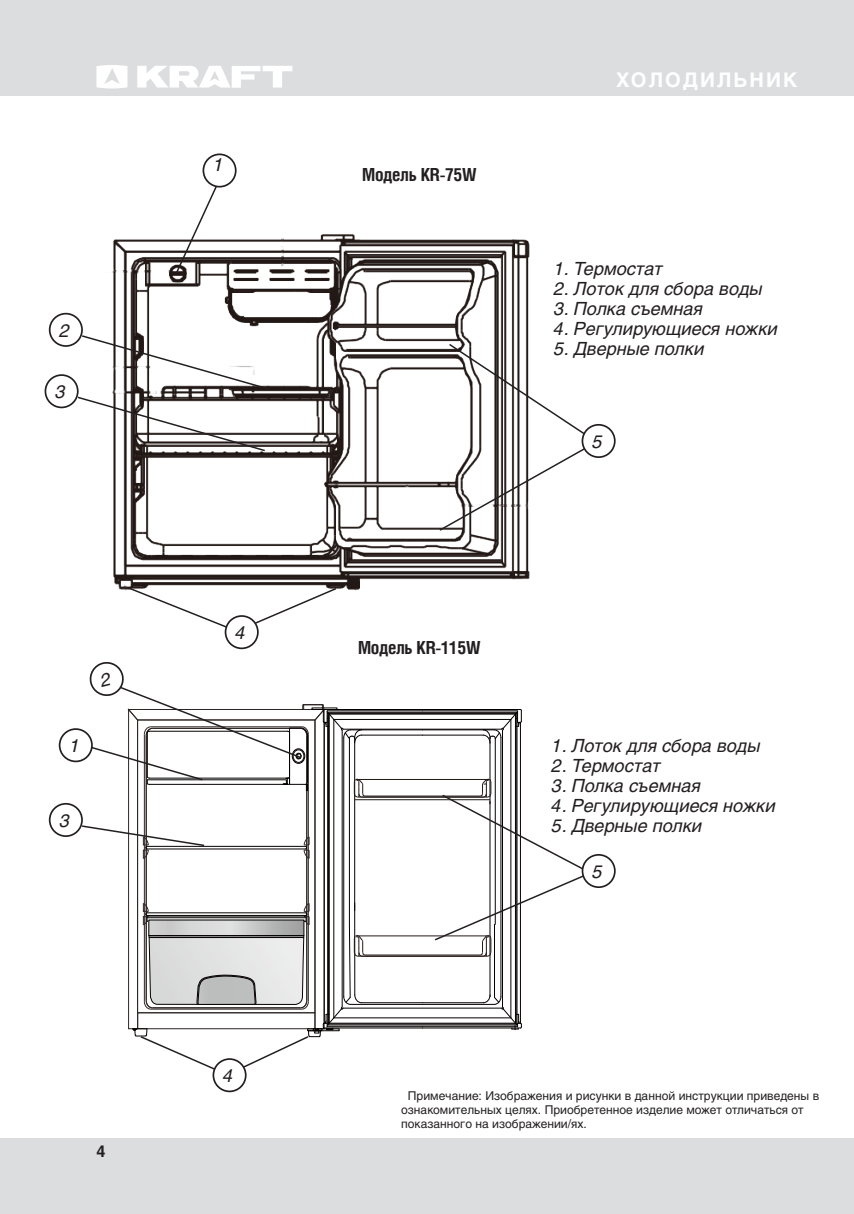
<style>
.page{position:relative;width:854px;height:1214px;background:#fff}
.page>*{position:absolute;margin:0;border:0;box-sizing:border-box;transform-origin:0 0}
.t1{font:700 20px "Helios";letter-spacing:.1em;color:#fff}
.t2{font:italic 18px "Helios";color:#231f20}
.t3{font:700 18px "Helios Cond";letter-spacing:-.02em;color:#231f20}
.t4{font:700 16px "Helios";color:#231f20}
.t5{font:12px/14.4px "Helios";color:#242021}
</style>
<div class="page">
<hr style="left:853px;top:0;width:1px;height:95px;background:#dcdddf">
<hr style="left:853px;top:1138px;width:1px;height:75px;background:#dcdddf">
<div style="left:0;top:0;width:853px;height:95px;background:#dcdddf"></div>
<div style="left:0;top:1138px;width:853px;height:75px;background:#dcdddf"></div>
<svg style="left:96px;top:65px;width:31px;height:23px"></svg>
<svg style="left:137px;top:66px;width:155px;height:22px"></svg>
<img style="left:112px;top:234px;width:418px;height:357px">
<hr style="left:422px;top:729px;width:61px;height:1px;background:#050101">
<hr style="left:422px;top:709px;width:98px;height:1px;background:#050101">
<hr style="left:422px;top:710px;width:95px;height:1px;background:#050101">
<hr style="left:494px;top:738px;width:1px;height:186px;background:#050101">
<hr style="left:489px;top:801px;width:1px;height:195px;background:#050101">
<hr style="left:489px;top:743px;width:1px;height:60px;background:#050101">
<hr style="left:324px;top:709px;width:98px;height:1px;background:#050101">
<hr style="left:327px;top:710px;width:95px;height:1px;background:#050101">
<hr style="left:422px;top:1027px;width:98px;height:1px;background:#050101">
<hr style="left:422px;top:1026px;width:95px;height:1px;background:#050101">
<hr style="left:350px;top:1003px;width:144px;height:1px;background:#050101">
<hr style="left:327px;top:1026px;width:95px;height:1px;background:#050101">
<hr style="left:324px;top:1027px;width:98px;height:1px;background:#050101">
<hr style="left:494px;top:924px;width:1px;height:73px;background:#050101">
<hr style="left:500px;top:737px;width:1px;height:259px;background:#050101">
<hr style="left:361px;top:729px;width:61px;height:1px;background:#050101">
<hr style="left:327px;top:712px;width:190px;height:1px;background:#050101">
<hr style="left:329px;top:713px;width:186px;height:1px;background:#050101">
<hr style="left:334px;top:719px;width:176px;height:1px;background:#050101">
<hr style="left:343px;top:728px;width:158px;height:1px;background:#050101">
<hr style="left:361px;top:734px;width:61px;height:1px;background:#050101">
<hr style="left:422px;top:734px;width:61px;height:1px;background:#050101">
<svg style="left:482px;top:709px;width:40px;height:34px"></svg>
<hr style="left:520px;top:722px;width:1px;height:301px;background:#050101">
<hr style="left:515px;top:713px;width:1px;height:310px;background:#050101">
<hr style="left:328px;top:1023px;width:188px;height:1px;background:#050101">
<hr style="left:329px;top:1022px;width:186px;height:1px;background:#050101">
<hr style="left:510px;top:719px;width:1px;height:298px;background:#050101">
<hr style="left:343px;top:1007px;width:158px;height:1px;background:#050101">
<hr style="left:334px;top:1017px;width:176px;height:1px;background:#050101">
<hr style="left:502px;top:730px;width:1px;height:276px;background:#050101">
<hr style="left:327px;top:1024px;width:190px;height:1px;background:#050101">
<hr style="left:516px;top:712px;width:1px;height:312px;background:#050101">
<hr style="left:355px;top:779px;width:134px;height:1px;background:#231916">
<hr style="left:357px;top:796px;width:131px;height:1px;background:#231916">
<hr style="left:364px;top:795px;width:116px;height:1px;background:#231916">
<hr style="left:355px;top:935px;width:134px;height:1px;background:#231916">
<hr style="left:357px;top:955px;width:131px;height:1px;background:#231916">
<hr style="left:364px;top:954px;width:116px;height:1px;background:#231916">
<hr style="left:354px;top:799px;width:136px;height:1px;background:#231916">
<hr style="left:422px;top:1002px;width:61px;height:1px;background:#050101">
<hr style="left:361px;top:1002px;width:61px;height:1px;background:#050101">
<svg style="left:482px;top:994px;width:40px;height:35px"></svg>
<svg style="left:174px;top:179px;width:47px;height:96px"></svg>
<div style="left:203px;top:154px;width:33px;height:33px;background:#fff;border-radius:50%"></div>
<div style="left:202px;top:153px;width:34px;height:34px;border:2px solid #231f20;border-radius:50%"></div>
<div style="left:49px;top:313px;width:34px;height:34px;border:2px solid #231f20;border-radius:50%"></div>
<svg style="left:76px;top:334px;width:195px;height:118px"></svg>
<div style="left:45px;top:374px;width:34px;height:34px;border:2px solid #231f20;border-radius:50%"></div>
<svg style="left:128px;top:586px;width:210px;height:46px"></svg>
<div style="left:225px;top:616px;width:33px;height:32px;background:#fff;border-radius:50%"></div>
<div style="left:224px;top:615px;width:34px;height:34px;border:2px solid #231f20;border-radius:50%"></div>
<svg style="left:437px;top:342px;width:157px;height:190px"></svg>
<div style="left:582px;top:425px;width:32px;height:32px;background:#fff;border-radius:50%"></div>
<div style="left:581px;top:424px;width:34px;height:34px;border:2px solid #231f20;border-radius:50%"></div>
<div style="left:59px;top:728px;width:34px;height:34px;border:2px solid #231f20;border-radius:50%"></div>
<div style="left:49px;top:802px;width:34px;height:34px;border:2px solid #231f20;border-radius:50%"></div>
<svg style="left:433px;top:777px;width:160px;height:179px"></svg>
<div style="left:582px;top:854px;width:32px;height:33px;background:#fff;border-radius:50%"></div>
<div style="left:581px;top:853px;width:34px;height:34px;border:2px solid #231f20;border-radius:50%"></div>
<div style="left:212px;top:1058px;width:34px;height:34px;border:2px solid #231f20;border-radius:50%"></div>
<svg style="left:80px;top:662px;width:285px;height:414px"></svg>
<p class="t2" style="left:59px;top:320px;width:12px">2</p>
<p class="t2" style="left:55px;top:381px;width:12px">3</p>
<p class="t2" style="left:69px;top:735px;width:12px">1</p>
<p class="t2" style="left:59px;top:809px;width:12px">3</p>
<p class="t4" style="left:96px;top:1141px;width:10px">4</p>
<p class="t2" style="left:213px;top:154px;width:12px">1</p>
<p class="t2" style="left:235px;top:622px;width:12px">4</p>
<p class="t2" style="left:223px;top:1064px;width:12px">4</p>
<p class="t3" style="left:362px;top:164px;width:116px">Модель KR-75W</p>
<p class="t1" style="left:616px;top:68px;width:183px">ХОЛОДИЛЬНИК</p>
<p class="t2" style="left:553px;top:258px;width:111px">1. Термостат</p>
<p class="t2" style="left:553px;top:278px;width:210px">2. Лоток для сбора воды</p>
<p class="t2" style="left:553px;top:298px;width:151px">3. Полка съемная</p>
<p class="t2" style="left:553px;top:318px;width:225px">4. Регулирующиеся ножки</p>
<p class="t2" style="left:553px;top:338px;width:152px">5. Дверные полки</p>
<p class="t2" style="left:592px;top:431px;width:12px">5</p>
<p class="t3" style="left:358px;top:637px;width:124px">Модель KR-115W</p>
<p class="t2" style="left:551px;top:735px;width:210px">1. Лоток для сбора воды</p>
<p class="t2" style="left:551px;top:755px;width:111px">2. Термостат</p>
<p class="t2" style="left:551px;top:775px;width:151px">3. Полка съемная</p>
<p class="t2" style="left:551px;top:795px;width:225px">4. Регулирующиеся ножки</p>
<p class="t2" style="left:551px;top:815px;width:152px">5. Дверные полки</p>
<p class="t2" style="left:592px;top:860px;width:12px">5</p>
<p class="t5" style="left:401px;top:1087px;width:419px;text-indent:7px">Примечание: Изображения и рисунки в данной инструкции приведены в ознакомительных целях. Приобретенное изделие может отличаться от показанного на изображении/ях.</p>
</div>
